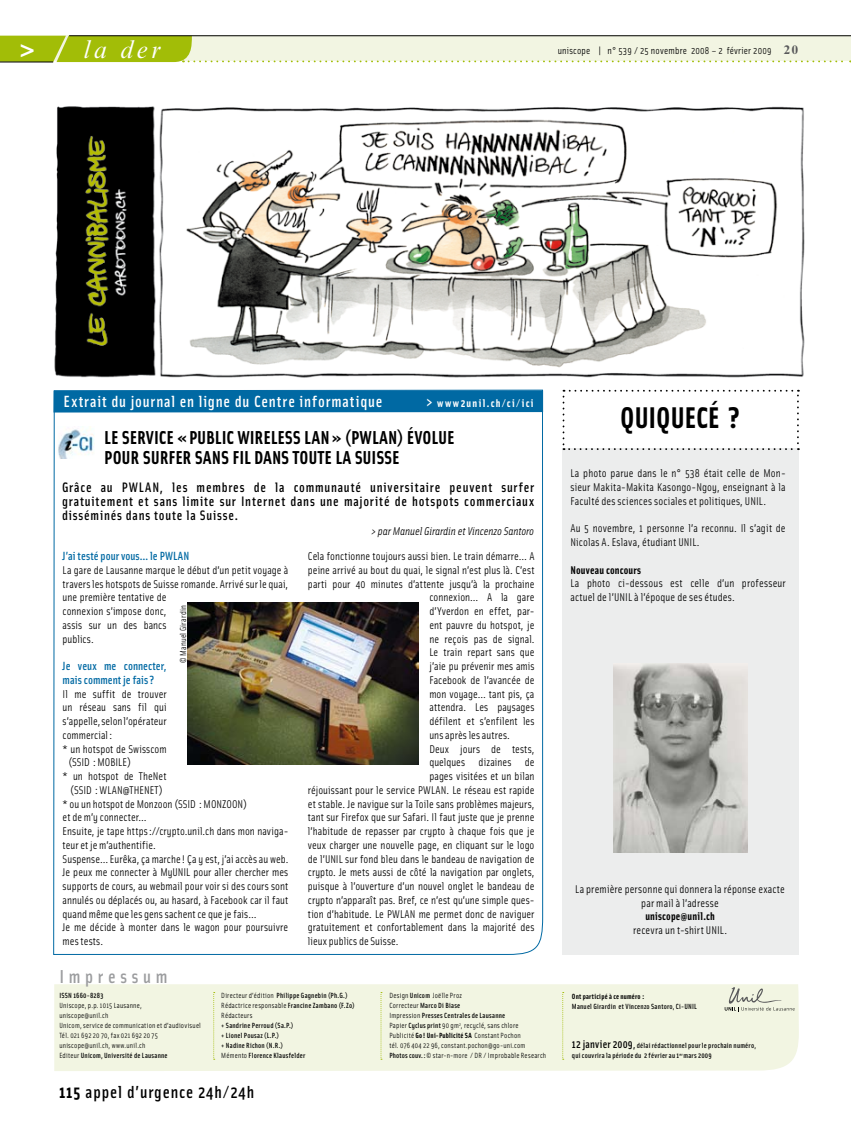
<style>
.page{position:relative;width:851px;height:1134px;background:#fff}
.page>*{position:absolute;margin:0;border:0;box-sizing:border-box;transform-origin:0 0}
.t1{font:700 30px "Solex";letter-spacing:-.01em;color:#000}
.t2{font:italic 25px "Times New Roman MT Std";color:#fff}
.t3{font:700 18.75px/20px "Solex";letter-spacing:-.005em;color:#000}
.t4{font:500 18.75px "Solex";letter-spacing:.25em;color:#9c9d9f}
.t5{font:500 17.5px "Solex";letter-spacing:.05em;color:#000}
.t6{font:500 16.25px "Solex";letter-spacing:.05em;color:#fff}
.t7{font:500 13.75px/13.8px "Solex";letter-spacing:.055em;color:#000;text-align:justify}
.t8{font:500 11.88px/13.8px "Solex";color:#0069a3}
.t9{font:11.25px/13.8px "Solex";letter-spacing:.005em;color:#000}
.t10{font:italic 11.25px "Solex";color:#000}
.t11{font:700 11.25px "Solex";color:#000}
.t12{font:700 11.25px "Solex";letter-spacing:.14em;color:#fff}
.t13{font:10px "Solex";letter-spacing:.02em;color:#000}
.t14{font:8.75px "Solex";letter-spacing:.02em;color:#000}
.t15{font:7.5px/10px "Solex";letter-spacing:.03em;color:#000}
.t16{font:500 7.5px/10px "Solex";letter-spacing:.03em;color:#000}
.t17{font:700 7.5px "Solex";color:#000}
.s1{font-family:"Frutiger LT Std";font-weight:700;font-style:normal}
.s2{font-family:"Times New Roman MT Std";font-weight:700;font-size:12.5px;color:#58585a}
.s3{font-weight:500;font-size:16.25px}
.s4{font-weight:500}
.s5{font-weight:400}
.s6{font-weight:700}
.s7{font-size:11.25px}
.s8{font-size:10px}
</style>
<div class="page">
<hr style="left:69px;top:35px;width:781px;height:1px;background:#000">
<hr style="left:0;top:62px;width:53px;height:1px;background:#000">
<svg style="left:0;top:36px;width:850px;height:26px;background:#dde5ad"></svg>
<svg style="left:53px;top:412px;width:490px;height:543px"></svg>
<div style="left:53px;top:390px;width:490px;height:22px;background:#0069a3"></div>
<img style="left:54px;top:106px;width:751px;height:272px">
<div style="left:562px;top:449px;width:236px;height:506px;background:#eceded"></div>
<img style="left:613px;top:664px;width:134px;height:188px">
<svg style="left:562px;top:390px;width:236px;height:60px"></svg>
<div style="left:54px;top:984px;width:744px;height:87px;background:#f2f5e2"></div>
<svg style="left:213px;top:992px;width:2px;height:68px"></svg>
<svg style="left:380px;top:992px;width:2px;height:68px"></svg>
<svg style="left:562px;top:992px;width:1px;height:68px"></svg>
<svg style="left:724px;top:987px;width:70px;height:25px;background:#dcdfce"></svg>
<img style="left:188px;top:602px;width:230px;height:162px">
<img style="left:57px;top:427px;width:37px;height:31px">
<h2 class="t2" style="left:20px;top:35px;width:143px"><span class="s1">&gt;</span> la der</h2>
<p class="t13" style="left:557px;top:44px;width:242px">uniscope | n° 539 / 25 novembre 2008 – 2 février 2009 <span class="s2">20</span></p>
<h3 class="t6" style="left:64px;top:390px;width:320px">Extrait du journal en ligne du Centre informatique</h3>
<p class="t12" style="left:426px;top:395px;width:109px"><span class="s3">&gt;</span> www2unil.ch/ci/ici</p>
<h3 class="t3" style="left:104px;top:427px;width:352px">Le service « Public Wireless LAN » (PWLAN) évolue pour surfer sans fil dans toute la Suisse</h3>
<p class="t7" style="left:62px;top:480px;width:473px">Grâce au PWLAN, les membres de la communauté universitaire peuvent surfer gratuitement et sans limite sur Internet dans une majorité de hotspots commerciaux disséminés dans toute la Suisse.</p>
<p class="t10" style="left:371px;top:523px;width:164px">&gt; par Manuel Girardin et Vincenzo Santoro</p>
<p class="t8" style="left:63px;top:549px;width:117px">J’ai testé pour vous… le PWLAN</p>
<p class="t9" style="left:63px;top:563px;width:227px">La gare de Lausanne marque le début d’un petit voyage à travers les hotspots de Suisse romande. Arrivé sur le quai, une première tentative de<br>connexion s’impose donc,<br>assis sur un des bancs<br>publics.</p>
<p class="t8" style="left:63px;top:659px;width:105px">Je veux me connecter, mais comment je fais?</p>
<p class="t9" style="left:63px;top:686px;width:105px">Il me suffit de trouver</p>
<p class="t9" style="left:63px;top:700px;width:105px">un réseau sans fil qui</p>
<p class="t9" style="left:63px;top:714px;width:105px">s’appelle, selon l’opérateur</p>
<p class="t9" style="left:63px;top:728px;width:51px">commercial:</p>
<p class="t9" style="left:63px;top:741px;width:105px">* un hotspot de Swisscom</p>
<p class="t9" style="left:68px;top:755px;width:64px">(SSID : MOBILE)</p>
<p class="t9" style="left:63px;top:769px;width:105px">* un hotspot de TheNet</p>
<p class="t9" style="left:70px;top:783px;width:94px">(SSID : WLAN@THENET)</p>
<p class="t9" style="left:63px;top:796px;width:186px">* ou un hotspot de Monzoon (SSID : MONZOON)</p>
<p class="t9" style="left:63px;top:810px;width:86px">et de m’y connecter…</p>
<p class="t9" style="left:63px;top:824px;width:227px">Ensuite, je tape https://crypto.unil.ch dans mon naviga-</p>
<p class="t9" style="left:63px;top:838px;width:95px">teur et je m’authentifie.</p>
<p class="t9" style="left:63px;top:851px;width:227px">Suspense… Eurêka, ça marche! Ça y est, j’ai accès au web.</p>
<p class="t9" style="left:63px;top:865px;width:227px">Je peux me connecter à MyUNIL pour aller chercher mes</p>
<p class="t9" style="left:63px;top:879px;width:227px">supports de cours, au webmail pour voir si des cours sont</p>
<p class="t9" style="left:63px;top:893px;width:227px">annulés ou déplacés ou, au hasard, à Facebook car il faut</p>
<p class="t9" style="left:63px;top:906px;width:195px">quand même que les gens sachent ce que je fais…</p>
<p class="t9" style="left:63px;top:920px;width:227px">Je me décide à monter dans le wagon pour poursuivre</p>
<p class="t9" style="left:63px;top:934px;width:42px">mes tests.</p>
<p class="t14" style="left:177px;top:663px;width:60px;rotate:-90deg">© Manuel Girardin</p>
<p class="t9" style="left:308px;top:549px;width:228px">Cela fonctionne toujours aussi bien. Le train démarre… A</p>
<p class="t9" style="left:308px;top:563px;width:228px">peine arrivé au bout du quai, le signal n’est plus là. C’est</p>
<p class="t9" style="left:308px;top:576px;width:228px">parti pour 40 minutes d’attente jusqu’à la prochaine</p>
<p class="t9" style="left:429px;top:590px;width:107px">connexion… A la gare</p>
<p class="t9" style="left:429px;top:604px;width:107px">d’Yverdon en effet, par-</p>
<p class="t9" style="left:429px;top:618px;width:107px">ent pauvre du hotspot, je</p>
<p class="t9" style="left:429px;top:631px;width:107px">ne reçois pas de signal.</p>
<p class="t9" style="left:429px;top:645px;width:107px">Le train repart sans que</p>
<p class="t9" style="left:429px;top:659px;width:107px">j’aie pu prévenir mes amis</p>
<p class="t9" style="left:429px;top:673px;width:107px">Facebook de l’avancée de</p>
<p class="t9" style="left:429px;top:686px;width:107px">mon voyage… tant pis, ça</p>
<p class="t9" style="left:429px;top:700px;width:107px">attendra. Les paysages</p>
<p class="t9" style="left:429px;top:714px;width:107px">défilent et s’enfilent les</p>
<p class="t9" style="left:429px;top:728px;width:82px">uns après les autres.</p>
<p class="t9" style="left:429px;top:741px;width:107px">Deux jours de tests,</p>
<p class="t9" style="left:429px;top:755px;width:107px">quelques dizaines de</p>
<p class="t9" style="left:429px;top:769px;width:107px">pages visitées et un bilan</p>
<p class="t9" style="left:308px;top:783px;width:228px">réjouissant pour le service PWLAN. Le réseau est rapide</p>
<p class="t9" style="left:308px;top:796px;width:228px">et stable. Je navigue sur la Toile sans problèmes majeurs,</p>
<p class="t9" style="left:308px;top:810px;width:228px">tant sur Firefox que sur Safari. Il faut juste que je prenne</p>
<p class="t9" style="left:308px;top:824px;width:228px">l’habitude de repasser par crypto à chaque fois que je</p>
<p class="t9" style="left:308px;top:838px;width:228px">veux charger une nouvelle page, en cliquant sur le logo</p>
<p class="t9" style="left:308px;top:851px;width:228px">de l’UNIL sur fond bleu dans le bandeau de navigation de</p>
<p class="t9" style="left:308px;top:865px;width:228px">crypto. Je mets aussi de côté la navigation par onglets,</p>
<p class="t9" style="left:308px;top:879px;width:228px">puisque à l’ouverture d’un nouvel onglet le bandeau de</p>
<p class="t9" style="left:308px;top:893px;width:228px">crypto n’apparaît pas. Bref, ce n’est qu’une simple ques-</p>
<p class="t9" style="left:308px;top:906px;width:228px">tion d’habitude. Le PWLAN me permet donc de naviguer</p>
<p class="t9" style="left:308px;top:920px;width:228px">gratuitement et confortablement dans la majorité des</p>
<p class="t9" style="left:308px;top:934px;width:92px">lieux publics de Suisse.</p>
<h3 class="t4" style="left:59px;top:965px;width:109px">Impressum</h3>
<p class="t16" style="left:59px;top:990px;width:46px">ISSN 1660-8283</p>
<p class="t15" style="left:59px;top:1000px;width:143px">Uniscope, p.p. 1015 Lausanne,<br>uniscope@unil.ch<br>Unicom, service de communication et d’audiovisuel Tél. 021 692 20 70, fax 021 692 20 75 uniscope@unil.ch, www.unil.ch<br>Editeur <span class="s4">Unicom, Université de Lausanne</span></p>
<p class="t15" style="left:221px;top:990px;width:135px">Directeur d’édition <span class="s4">Philippe Gagnebin (Ph.G.)<br></span>Rédactrice responsable <span class="s4">Francine Zambano (F.Zo)<br></span>Rédacteurs</p>
<p class="t16" style="left:221px;top:1020px;width:85px">+ Sandrine Perroud (Sa.P.)<br>+ Lionel Pousaz (L.P.)<br>+ Nadine Richon (N .R.)<br><span class="s5">Mémento</span> Florence Klausfelder</p>
<h3 class="t5" style="left:59px;top:1080px;width:197px"><span class="s6">115</span> appel d’urgence 24h/24h</h3>
<p class="t15" style="left:389px;top:990px;width:158px">Design <span class="s4">Unicom</span> Joëlle Proz<br>Correcteur <span class="s4">Marco Di Biase<br></span>Impression <span class="s4">Presses Centrales de Lausanne<br></span>Papier <span class="s4">Cyclus print</span> 90 gm<sup>2</sup>, recyclé, sans chlore<br>Publicité <span class="s6">Go! Uni-Publicité SA</span> Constant Pochon<br>tél. 076 404 22 96, constant.pochon@go-uni.com<br><span class="s4">Photos couv.:</span> © star-n-more / DR / Improbable Research</p>
<h1 class="t1" style="left:620px;top:398px;width:122px">Quiquecé ?</h1>
<p class="t9" style="left:570px;top:466px;width:217px;text-align:justify">La photo parue dans le n° 538 était celle de Mon&shy;sieur Makita-Makita Kasongo-Ngoy, enseignant à la Faculté des sciences sociales et politiques, UNIL.</p>
<p class="t9" style="left:570px;top:521px;width:217px">Au 5 novembre, 1 personne l’a reconnu. Il s’agit de<br>Nicolas A. Eslava, étudiant UNIL.</p>
<p class="t11" style="left:570px;top:562px;width:72px">Nouveau concours</p>
<p class="t9" style="left:570px;top:576px;width:217px">La photo ci-dessous est celle d’un professeur actuel de l’UNIL à l’époque de ses études.</p>
<p class="t9" style="left:575px;top:882px;width:211px;text-align:center">La première personne qui donnera la réponse exacte par mail à l’adresse</p>
<p class="t11" style="left:645px;top:909px;width:71px">uniscope@unil.ch</p>
<p class="t9" style="left:633px;top:923px;width:95px">recevra un t-shirt UNIL.</p>
<p class="t17" style="left:572px;top:991px;width:74px">Ont participé à ce numéro :</p>
<p class="t16" style="left:572px;top:1000px;width:126px">Manuel Girardin et Vincenzo Santoro, Ci-UN IL</p>
<p class="t16" style="left:572px;top:1040px;width:186px"><span class="s7">12 janvier 2009</span><span class="s8">,</span> délai rédactionnel pour le prochain numéro, qui couvrira la période du 2 février au 1<sup>er</sup> mars 2009</p>
</div>
